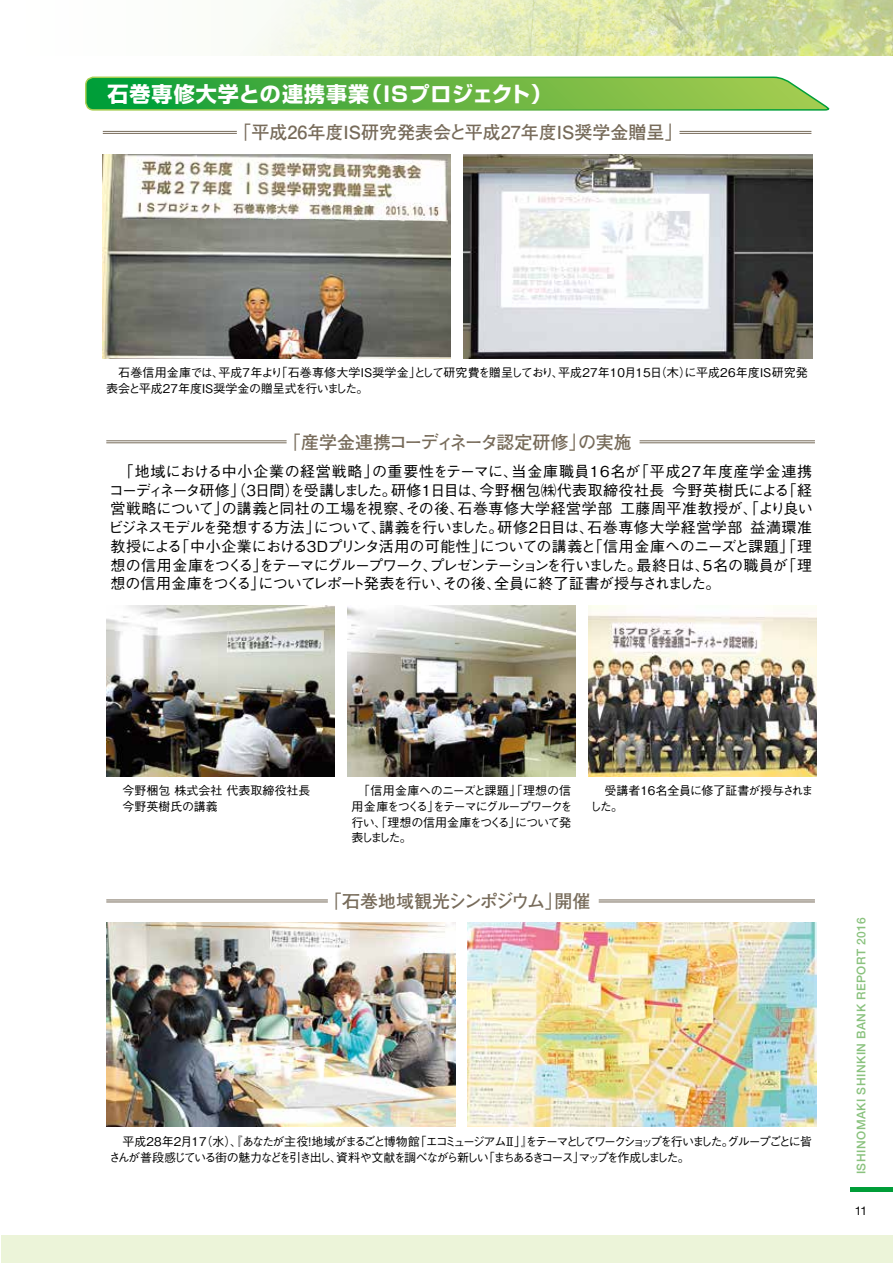
<style>
.page{position:relative;width:893px;height:1263px;background:#fff}
.page>*{position:absolute;margin:0;border:0;box-sizing:border-box;transform-origin:0 0}
.t1{font:700 21px "Shin Go Pro";letter-spacing:.05em;color:#fff}
.t2{font:700 18px "Futo Go B101 Pro";color:#776b5a}
.t3{font:700 18px "Futo Go B101 Pro";letter-spacing:-.02em;color:#776b5a}
.t4{font:700 18px "Futo Go B101 Pro";letter-spacing:-.035em;color:#776b5a}
.t5{font:500 15px/18.8px "Gothic BBB Pro";letter-spacing:-.05em;color:#000;text-align:justify}
.t6{font:500 12px/15.8px "Gothic BBB Pro";letter-spacing:-.145em;color:#000}
.t7{font:500 12px/15.8px "Gothic BBB Pro";color:#000}
.t8{font:500 12px/15.8px "Gothic BBB Pro";letter-spacing:-.07em;color:#000;text-align:justify}
.t9{font:500 12px "Helvetica Neue";letter-spacing:.04em;color:#8ac27e}
.t10{font:500 12px/15.8px "Gothic BBB Pro";letter-spacing:-.005em;color:#000}
.t11{font:12px "Helvetica Neue";color:#000}
</style>
<div class="page">
<svg style="left:251px;top:0;width:642px;height:55px;background:#dee7b9"></svg>
<div style="left:1px;top:1235px;width:892px;height:28px;background:#ecf4d9"></div>
<svg style="left:85px;top:76px;width:745px;height:35px;background:#66b84d"></svg>
<hr style="left:106px;top:440px;width:181px;height:1px;background:#776b5a">
<hr style="left:106px;top:442px;width:181px;height:1px;background:#776b5a">
<hr style="left:639px;top:440px;width:176px;height:1px;background:#776b5a">
<hr style="left:639px;top:442px;width:176px;height:1px;background:#776b5a">
<hr style="left:106px;top:899px;width:222px;height:1px;background:#776b5a">
<hr style="left:106px;top:901px;width:222px;height:1px;background:#776b5a">
<hr style="left:599px;top:899px;width:216px;height:1px;background:#776b5a">
<hr style="left:599px;top:901px;width:216px;height:1px;background:#776b5a">
<img style="left:106px;top:606px;width:228px;height:170px">
<img style="left:106px;top:923px;width:349px;height:204px">
<img style="left:588px;top:606px;width:228px;height:170px">
<img style="left:347px;top:606px;width:228px;height:170px">
<img style="left:468px;top:923px;width:348px;height:204px">
<img style="left:102px;top:154px;width:349px;height:204px">
<img style="left:463px;top:154px;width:349px;height:204px">
<hr style="left:103px;top:131px;width:134px;height:1px;background:#776b5a">
<hr style="left:103px;top:133px;width:134px;height:1px;background:#776b5a">
<hr style="left:679px;top:131px;width:132px;height:1px;background:#776b5a">
<hr style="left:679px;top:133px;width:132px;height:1px;background:#776b5a">
<hr style="left:850px;top:1187px;width:43px;height:4px;background:#009d38">
<h1 class="t1" style="left:108px;top:77px;width:446px">石巻専修大学との連携事業（ISプロジェクト）</h1>
<p class="t2" style="left:233px;top:118px;width:451px">「平成26年度IS研究発表会と平成27年度IS奨学金贈呈」</p>
<p class="t7" style="left:106px;top:363px;width:703px;text-indent:12px">石巻信用金庫では、平成7年より「石巻専修大学IS奨学金」として研究費を贈呈しており、平成27年10月15日（木）に平成26年度IS研究発表会と平成27年度IS奨学金の贈呈式を行いました。</p>
<p class="t3" style="left:283px;top:427px;width:350px">「産学金連携コーディネータ認定研修」の実施</p>
<p class="t5" style="left:109px;top:460px;width:705px;text-indent:10px">「地域における中小企業の経営戦略」の重要性をテーマに、当金庫職員16名が「平成27年度産学金連携コーディネータ研修」（3日間）を受講しました。研修1日目は、今野梱包㈱代表取締役社長 今野英樹氏による「経営戦略について」の講義と同社の工場を視察、その後、石巻専修大学経営学部 工藤周平准教授が、「より良いビジネスモデルを発想する方法」について、講義を行いました。研修2日目は、石巻専修大学経営学部 益満環准教授による「中小企業における3Dプリンタ活用の可能性」についての講義と「信用金庫へのニーズと課題」「理想の信用金庫をつくる」をテーマにグループワーク、プレゼンテーションを行いました。最終日は、5名の職員が「理想の信用金庫をつくる」についてレポート発表を行い、その後、全員に終了証書が授与されました。</p>
<p class="t7" style="left:123px;top:781px;width:189px">今野梱包 株式会社 代表取締役社長今野英樹氏の講義</p>
<p class="t8" style="left:351px;top:781px;width:223px;text-indent:6px">「信用金庫へのニーズと課題」「理想の信用金庫をつくる」をテーマにグループワークを行い、「理想の信用金庫をつくる」について発表しました。</p>
<p class="t10" style="left:590px;top:781px;width:225px;text-indent:15px">受講者16名全員に修了証書が授与されました。</p>
<p class="t4" style="left:324px;top:886px;width:268px">「石巻地域観光シンポジウム」開催</p>
<p class="t6" style="left:109px;top:1132px;width:705px;text-indent:14px">平成28年2月17（水）、『あなたが主役！地域がまるごと博物館「エコミュージアムⅡ」』をテーマとしてワークショップを行いました。グループごとに皆さんが普段感じている街の魅力などを引き出し、資料や文献を調べながら新しい「まちあるきコース」マップを作成しました。</p>
<p class="t9" style="left:852px;top:1174px;width:258px;rotate:-90deg">ISHINOMAKI SHINKIN BANK REPORT 2016</p>
<p class="t11" style="left:855px;top:1201px;width:14px">11</p>
</div>
